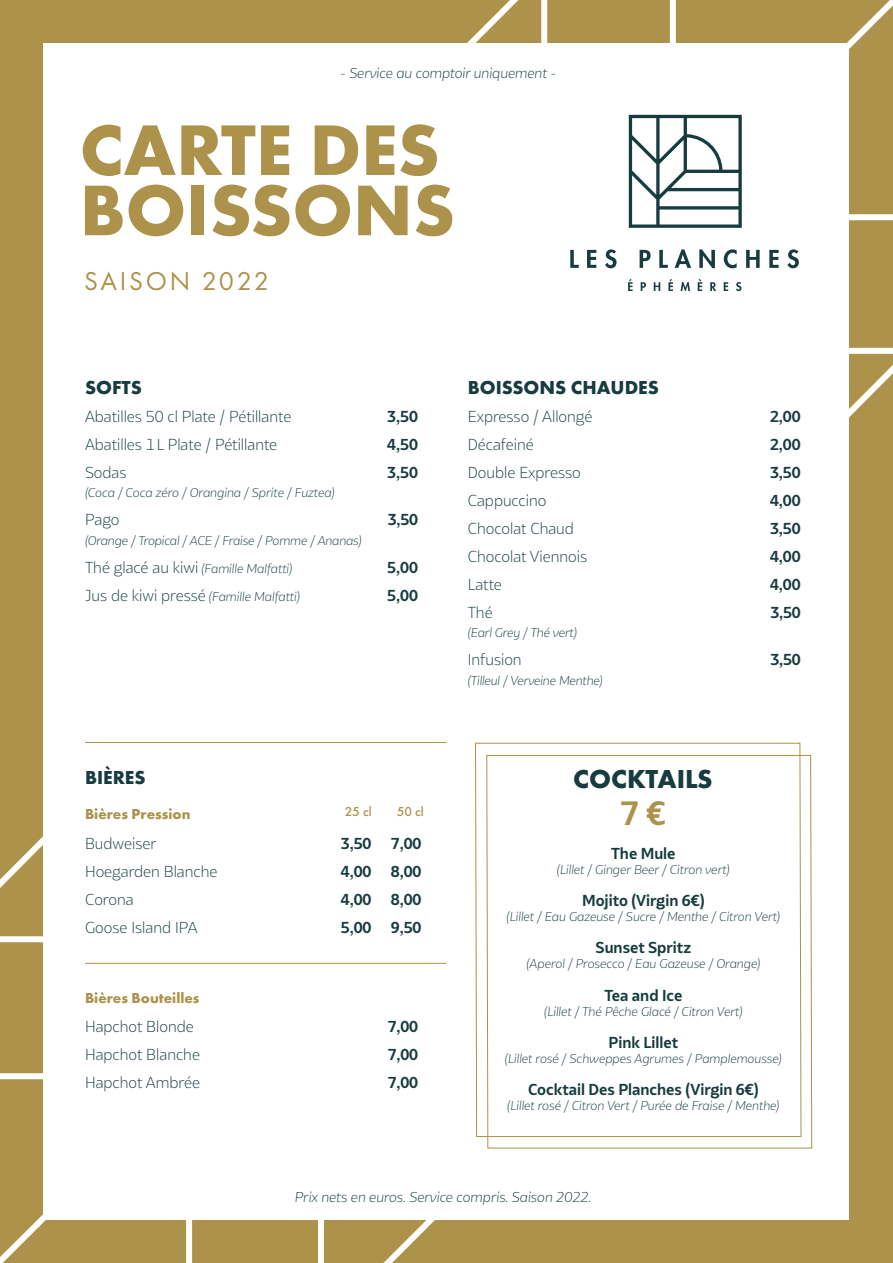
<style>
.page{position:relative;width:893px;height:1263px;background:#ac924a}
.page>*{position:absolute;margin:0;border:0;box-sizing:border-box;transform-origin:0 0}
.t1{font:700 74.25px/60.3px "Futura PT";color:#ac924a}
.tabs-dejeuner{font:700 31.95px "Bw Glenn Sans";color:#ac924a}
.t2{font:700 27px "Futura PT";color:#173c3f}
.t3{font:26.7px "Futura PT";letter-spacing:.1em;color:#ac924a}
.tabs-spirit{font:700 19.5px "Futura PT";color:#173c3f}
.tabs-boissons-p1{font:300 15px "Bw Glenn Sans";color:#173c3f}
.tabs-boissons-p1-2{font:700 15px "Bw Glenn Sans";color:#173c3f}
.tabs-spirit-2{font:300 15px "Bw Glenn Sans";color:#173c3f}
.t4{font:700 15px "Futura PT";color:#ac924a}
.tabs-spirit-3{font:700 15px "Bw Glenn Sans";color:#173c3f}
.tabs{font:700 15px "Bw Glenn Sans";color:#173c3f}
.tabs-2{font:italic 300 13.5px "Bw Glenn Sans";color:#173c3f}
.tabs-3{font:500 13.5px "Futura PT";color:#ac924a}
.tabs-boissons-p1-3{font:italic 300 12px "Bw Glenn Sans";color:#173c3f}
.s1{font-style:normal;font-size:15px}
</style>
<div class="page">
<svg style="left:406px;top:0;width:487px;height:418px"></svg>
<svg style="left:538px;top:0;width:355px;height:357px"></svg>
<svg style="left:667px;top:0;width:226px;height:223px"></svg>
<svg style="left:0;top:801px;width:463px;height:462px"></svg>
<svg style="left:0;top:933px;width:327px;height:330px"></svg>
<svg style="left:0;top:1070px;width:195px;height:193px"></svg>
<div style="left:44px;top:44px;width:805px;height:1175px;background:#fff"></div>
<svg style="left:570px;top:250px;width:9px;height:18px"></svg>
<svg style="left:587px;top:250px;width:9px;height:18px"></svg>
<svg style="left:605px;top:249px;width:11px;height:19px"></svg>
<svg style="left:640px;top:250px;width:11px;height:18px"></svg>
<svg style="left:659px;top:250px;width:9px;height:18px"></svg>
<svg style="left:675px;top:249px;width:16px;height:19px"></svg>
<svg style="left:699px;top:249px;width:16px;height:19px"></svg>
<svg style="left:724px;top:249px;width:13px;height:19px"></svg>
<svg style="left:746px;top:250px;width:14px;height:18px"></svg>
<svg style="left:769px;top:250px;width:10px;height:18px"></svg>
<svg style="left:787px;top:249px;width:12px;height:19px"></svg>
<svg style="left:628px;top:279px;width:5px;height:12px"></svg>
<svg style="left:641px;top:282px;width:5px;height:9px"></svg>
<svg style="left:654px;top:282px;width:6px;height:9px"></svg>
<svg style="left:668px;top:279px;width:5px;height:12px"></svg>
<svg style="left:681px;top:282px;width:9px;height:9px"></svg>
<svg style="left:698px;top:279px;width:4px;height:12px"></svg>
<svg style="left:710px;top:282px;width:6px;height:9px"></svg>
<svg style="left:724px;top:282px;width:4px;height:9px"></svg>
<svg style="left:736px;top:282px;width:5px;height:9px"></svg>
<svg style="left:629px;top:115px;width:113px;height:113px"></svg>
<svg style="left:475px;top:742px;width:326px;height:395px"></svg>
<svg style="left:486px;top:755px;width:326px;height:394px"></svg>
<hr style="left:85px;top:963px;width:361px;height:1px;background:#ac924a">
<hr style="left:85px;top:742px;width:361px;height:1px;background:#ac924a">
<p class="tabs-2" style="left:340px;top:65px;width:218px">- Service au comptoir uniquement -</p>
<p class="t1" style="left:80px;top:118px;width:377px">CARTE DES<br>BOISSONS</p>
<p class="t3" style="left:84px;top:266px;width:186px">SAISON 2022</p>
<p class="tabs-spirit" style="left:85px;top:374px;width:58px">SOFTS</p>
<p class="tabs-boissons-p1" style="left:85px;top:407px;width:208px">Abatilles 50 cl Plate / Pétillante</p>
<p class="tabs-boissons-p1-2" style="left:387px;top:407px;width:32px">3,50</p>
<p class="tabs-boissons-p1" style="left:85px;top:435px;width:194px">Abatilles 1L Plate / Pétillante</p>
<p class="tabs-boissons-p1-2" style="left:387px;top:435px;width:32px">4,50</p>
<p class="tabs-boissons-p1" style="left:85px;top:463px;width:43px">Sodas</p>
<p class="tabs-boissons-p1-2" style="left:387px;top:463px;width:32px">3,50</p>
<p class="tabs-boissons-p1-3" style="left:85px;top:485px;width:251px">(Coca / Coca zéro / Orangina / Sprite / Fuztea)</p>
<p class="tabs-boissons-p1" style="left:85px;top:510px;width:36px">Pago</p>
<p class="tabs-boissons-p1-2" style="left:388px;top:510px;width:32px">3,50</p>
<p class="tabs-boissons-p1-3" style="left:85px;top:533px;width:278px">(Orange / Tropical / ACE / Fraise / Pomme / Ananas)</p>
<p class="tabs-boissons-p1-3" style="left:85px;top:561px;width:209px"><span class="s1">Thé glacé au kiwi</span> (Famille Malfatti)</p>
<p class="tabs-boissons-p1-2" style="left:387px;top:558px;width:32px">5,00</p>
<p class="tabs-boissons-p1-3" style="left:85px;top:589px;width:216px"><span class="s1">Jus de kiwi pressé</span> (Famille Malfatti)</p>
<p class="tabs-boissons-p1-2" style="left:387px;top:586px;width:32px">5,00</p>
<p class="tabs-spirit" style="left:85px;top:765px;width:62px">BIÈRES</p>
<p class="t4" style="left:85px;top:804px;width:107px">Bières Pression</p>
<p class="tabs-spirit-2" style="left:85px;top:834px;width:73px">Budweiser</p>
<p class="tabs-spirit-3" style="left:341px;top:834px;width:32px">3,50</p>
<p class="tabs-spirit-2" style="left:85px;top:862px;width:134px">Hoegarden Blanche</p>
<p class="tabs-spirit-3" style="left:341px;top:862px;width:32px">4,00</p>
<p class="tabs-spirit-2" style="left:85px;top:890px;width:50px">Corona</p>
<p class="tabs-spirit-3" style="left:341px;top:890px;width:32px">4,00</p>
<p class="tabs-spirit-2" style="left:85px;top:918px;width:114px">Goose Island IPA</p>
<p class="tabs-spirit-3" style="left:341px;top:918px;width:32px">5,00</p>
<p class="tabs-3" style="left:345px;top:803px;width:28px">25 cl</p>
<p class="tabs-3" style="left:397px;top:803px;width:29px">50 cl</p>
<p class="tabs" style="left:391px;top:834px;width:32px">7,00</p>
<p class="tabs" style="left:391px;top:862px;width:32px">8,00</p>
<p class="tabs" style="left:391px;top:890px;width:32px">8,00</p>
<p class="tabs" style="left:391px;top:918px;width:32px">9,50</p>
<p class="t4" style="left:85px;top:988px;width:116px">Bières Bouteilles</p>
<p class="tabs-boissons-p1" style="left:85px;top:1017px;width:110px">Hapchot Blonde</p>
<p class="tabs-boissons-p1-2" style="left:388px;top:1017px;width:32px">7,00</p>
<p class="tabs-boissons-p1" style="left:85px;top:1045px;width:116px">Hapchot Blanche</p>
<p class="tabs-boissons-p1-2" style="left:388px;top:1045px;width:32px">7,00</p>
<p class="tabs-boissons-p1" style="left:85px;top:1073px;width:116px">Hapchot Ambrée</p>
<p class="tabs-boissons-p1-2" style="left:388px;top:1073px;width:32px">7,00</p>
<p class="tabs-spirit" style="left:468px;top:374px;width:193px">BOISSONS CHAUDES</p>
<p class="tabs-boissons-p1" style="left:468px;top:407px;width:126px">Expresso / Allongé</p>
<p class="tabs-boissons-p1-2" style="left:770px;top:407px;width:32px">2,00</p>
<p class="tabs-boissons-p1" style="left:468px;top:435px;width:68px">Décafeiné</p>
<p class="tabs-boissons-p1-2" style="left:770px;top:435px;width:32px">2,00</p>
<p class="tabs-boissons-p1" style="left:468px;top:463px;width:115px">Double Expresso</p>
<p class="tabs-boissons-p1-2" style="left:770px;top:463px;width:32px">3,50</p>
<p class="tabs-boissons-p1" style="left:468px;top:491px;width:80px">Cappuccino</p>
<p class="tabs-boissons-p1-2" style="left:770px;top:491px;width:32px">4,00</p>
<p class="tabs-boissons-p1" style="left:468px;top:519px;width:108px">Chocolat Chaud</p>
<p class="tabs-boissons-p1-2" style="left:770px;top:519px;width:32px">3,50</p>
<p class="tabs-boissons-p1" style="left:468px;top:547px;width:121px">Chocolat Viennois</p>
<p class="tabs-boissons-p1-2" style="left:770px;top:547px;width:32px">4,00</p>
<p class="tabs-boissons-p1" style="left:468px;top:575px;width:36px">Latte</p>
<p class="tabs-boissons-p1-2" style="left:770px;top:575px;width:32px">4,00</p>
<p class="tabs-boissons-p1" style="left:468px;top:603px;width:26px">Thé</p>
<p class="tabs-boissons-p1-2" style="left:770px;top:603px;width:32px">3,50</p>
<p class="tabs-boissons-p1-3" style="left:468px;top:625px;width:111px">(Earl Grey / Thé vert)</p>
<p class="tabs-boissons-p1" style="left:468px;top:650px;width:55px">Infusion</p>
<p class="tabs-boissons-p1-2" style="left:770px;top:650px;width:32px">3,50</p>
<p class="tabs-boissons-p1-3" style="left:468px;top:673px;width:136px">(Tilleul / Verveine Menthe)</p>
<p class="t2" style="left:573px;top:761px;width:141px">COCKTAILS</p>
<p class="tabs-dejeuner" style="left:620px;top:794px;width:47px">7 €</p>
<p class="tabs-boissons-p1-2" style="left:611px;top:844px;width:66px">The Mule</p>
<p class="tabs-boissons-p1-3" style="left:557px;top:862px;width:174px">(Lillet / Ginger Beer / Citron vert)</p>
<p class="tabs-boissons-p1-2" style="left:582px;top:891px;width:124px">Mojito (Virgin 6€)</p>
<p class="tabs-boissons-p1-3" style="left:507px;top:909px;width:275px">(Lillet / Eau Gazeuse / Sucre / Menthe / Citron Vert)</p>
<p class="tabs-boissons-p1-2" style="left:596px;top:938px;width:97px">Sunset Spritz</p>
<p class="tabs-boissons-p1-3" style="left:526px;top:956px;width:235px">(Aperol / Prosecco / Eau Gazeuse / Orange)</p>
<p class="tabs-boissons-p1-2" style="left:604px;top:986px;width:80px">Tea and Ice</p>
<p class="tabs-boissons-p1-3" style="left:544px;top:1004px;width:200px">(Lillet / Thé Pêche Glacé / Citron Vert)</p>
<p class="tabs-boissons-p1-2" style="left:609px;top:1033px;width:71px">Pink Lillet</p>
<p class="tabs-boissons-p1-3" style="left:505px;top:1051px;width:278px">(Lillet rosé / Schweppes Agrumes / Pamplemousse)</p>
<p class="tabs-boissons-p1-2" style="left:528px;top:1080px;width:232px">Cocktail Des Planches (Virgin 6€)</p>
<p class="tabs-boissons-p1-3" style="left:507px;top:1098px;width:274px">(Lillet rosé / Citron Vert / Purée de Fraise / Menthe)</p>
<p class="tabs-2" style="left:295px;top:1189px;width:298px">Prix nets en euros. Service compris. Saison 2022.</p>
</div>
